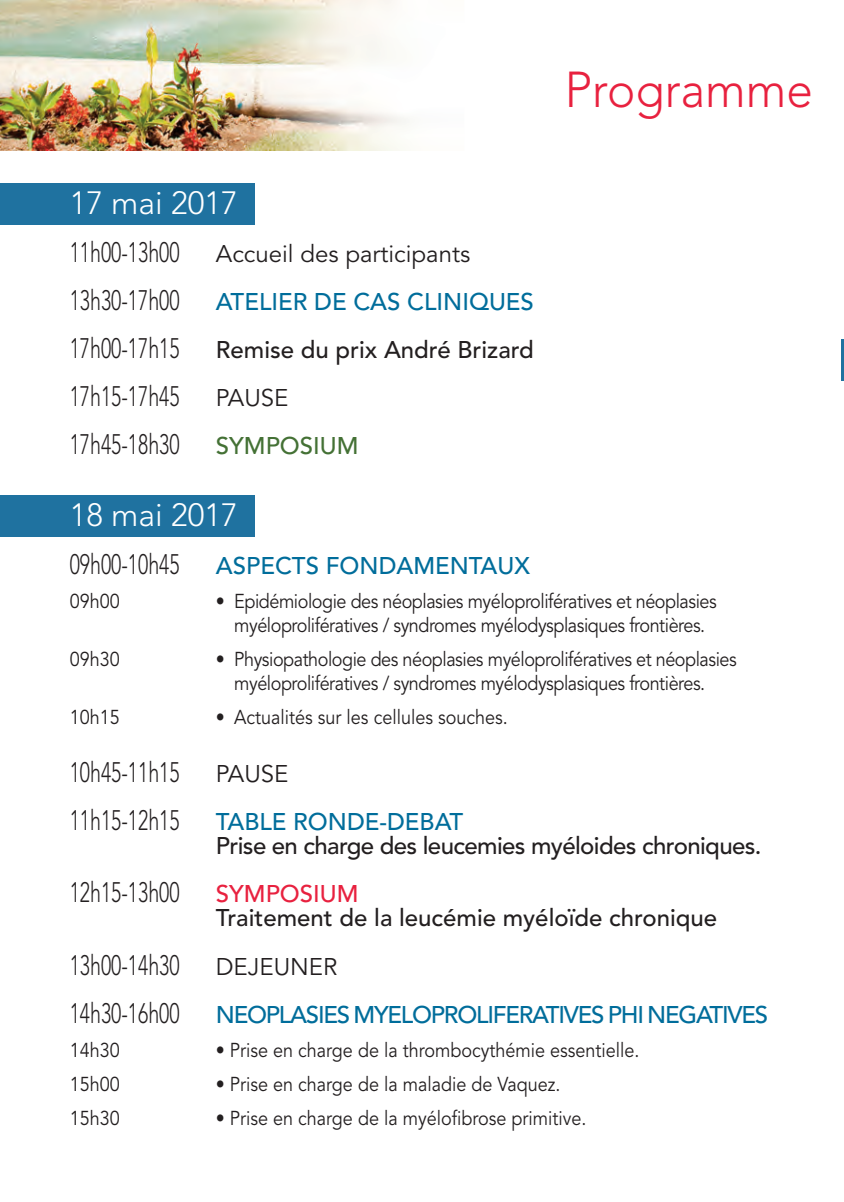
<style>
.page{position:relative;width:844px;height:1202px;background:#fff}
.page>*{position:absolute;margin:0;border:0;box-sizing:border-box;transform-origin:0 0}
.t1{font:300 50px "Avenir";color:#e8213f;scale:.95 1}
.t2{font:300 32px "Avenir";color:#fff}
.t3{font:300 28px "Avenir";color:#231f20;scale:.7 1}
.t4{font:500 24px "Avenir";color:#231f20}
.t5{font:500 24px "Avenir";color:#006d9b}
.t6{font:500 24px "Avenir";letter-spacing:-.025em;color:#231f20}
.t7{font:500 24px "Avenir";letter-spacing:-.05em;color:#006d9b}
.t8{font:24px "Avenir";color:#231f20}
.t9{font:500 24px "Avenir";color:#447135}
.t10{font:500 24px "Avenir";color:#e8213f}
.t11{font:20px/24px "Avenir";letter-spacing:-.025em;color:#231f20;text-align:center;scale:.9 1}
.t12{font:20px "Avenir";color:#231f20;scale:.9 1}
</style>
<div class="page">
<div style="left:0;top:183px;width:254px;height:41px;background:#1f72a0"></div>
<div style="left:0;top:495px;width:254px;height:42px;background:#1f72a0"></div>
<hr style="left:841px;top:339px;width:2px;height:41px;background:#1f72a0">
<img style="left:0;top:0;width:407px;height:150px">
<h2 class="t2" style="left:70px;top:184px;width:170px">17 mai 2017</h2>
<h3 class="t3" style="left:70px;top:236px;width:158px">11h00-13h00</h3>
<p class="t8" style="left:216px;top:239px;width:256px">Accueil des participants</p>
<h3 class="t3" style="left:70px;top:284px;width:158px">13h30-17h00</h3>
<p class="t5" style="left:216px;top:281px;width:319px">ATELIER DE CAS CLIN IQUES</p>
<h3 class="t3" style="left:70px;top:332px;width:158px">17h00-17h15</h3>
<p class="t4" style="left:216px;top:329px;width:319px">Remise du prix André Brizard</p>
<h3 class="t3" style="left:70px;top:380px;width:158px">17h15-17h45</h3>
<p class="t8" style="left:216px;top:383px;width:74px">PAUSE</p>
<h3 class="t3" style="left:70px;top:428px;width:158px">17h45-18h30</h3>
<p class="t9" style="left:216px;top:425px;width:144px">SYMPOSIUM</p>
<h1 class="t1" style="left:564px;top:61px;width:262px">Programme</h1>
<h2 class="t2" style="left:70px;top:496px;width:170px">18 mai 2017</h2>
<h3 class="t3" style="left:70px;top:548px;width:158px">09h00-10h45</h3>
<p class="t5" style="left:216px;top:545px;width:315px">ASPECTS FONDAMENTAUX</p>
<p class="t11" style="left:70px;top:589px;width:57px">09h00</p>
<p class="t11" style="left:216px;top:589px;width:558px">• Epidémiologie des néoplasies myéloprolifératives et néoplasies myéloprolifératives / syndromes myélodysplasiques frontières.</p>
<p class="t11" style="left:70px;top:647px;width:57px">09h30</p>
<p class="t11" style="left:234px;top:647px;width:559px;text-align:left;text-indent:-18px">• Physiopathologie des néoplasies myéloprolifératives et néoplasies myéloprolifératives / syndromes myélodysplasiques frontières.</p>
<p class="t11" style="left:70px;top:705px;width:57px">10h15</p>
<p class="t12" style="left:216px;top:705px;width:326px">• Actualités sur les cellules souches.</p>
<h3 class="t3" style="left:70px;top:756px;width:158px">10h45-11h15</h3>
<p class="t8" style="left:216px;top:759px;width:74px">PAUSE</p>
<h3 class="t3" style="left:70px;top:804px;width:158px">11h15-12h15</h3>
<p class="t5" style="left:216px;top:801px;width:249px">TABLE RONDE-DEBAT</p>
<p class="t6" style="left:216px;top:825px;width:547px">Prise en charge des leucemies myéloides chroniques.</p>
<h3 class="t3" style="left:70px;top:876px;width:158px">12h15-13h00</h3>
<p class="t10" style="left:216px;top:873px;width:144px">SYMPOSIUM</p>
<p class="t4" style="left:216px;top:897px;width:503px">Traitement de la leucémie myéloïde chronique</p>
<h3 class="t3" style="left:70px;top:948px;width:158px">13h00-14h30</h3>
<p class="t8" style="left:216px;top:951px;width:123px">DEJEUNER</p>
<h3 class="t3" style="left:70px;top:996px;width:158px">14h30-16h00</h3>
<p class="t7" style="left:216px;top:993px;width:553px">NEOPLASIES MYELOPROLIFERATIVES PHI NEGATIVES</p>
<p class="t11" style="left:70px;top:1037px;width:57px">14h30</p>
<p class="t12" style="left:216px;top:1037px;width:472px">• Prise en charge de la thrombocythémie essentielle.</p>
<p class="t11" style="left:70px;top:1071px;width:57px">15h00</p>
<p class="t12" style="left:216px;top:1071px;width:384px">• Prise en charge de la maladie de Vaquez.</p>
<p class="t11" style="left:70px;top:1105px;width:57px">15h30</p>
<p class="t12" style="left:216px;top:1105px;width:413px">• Prise en charge de la myélofibrose primitive.</p>
</div>
